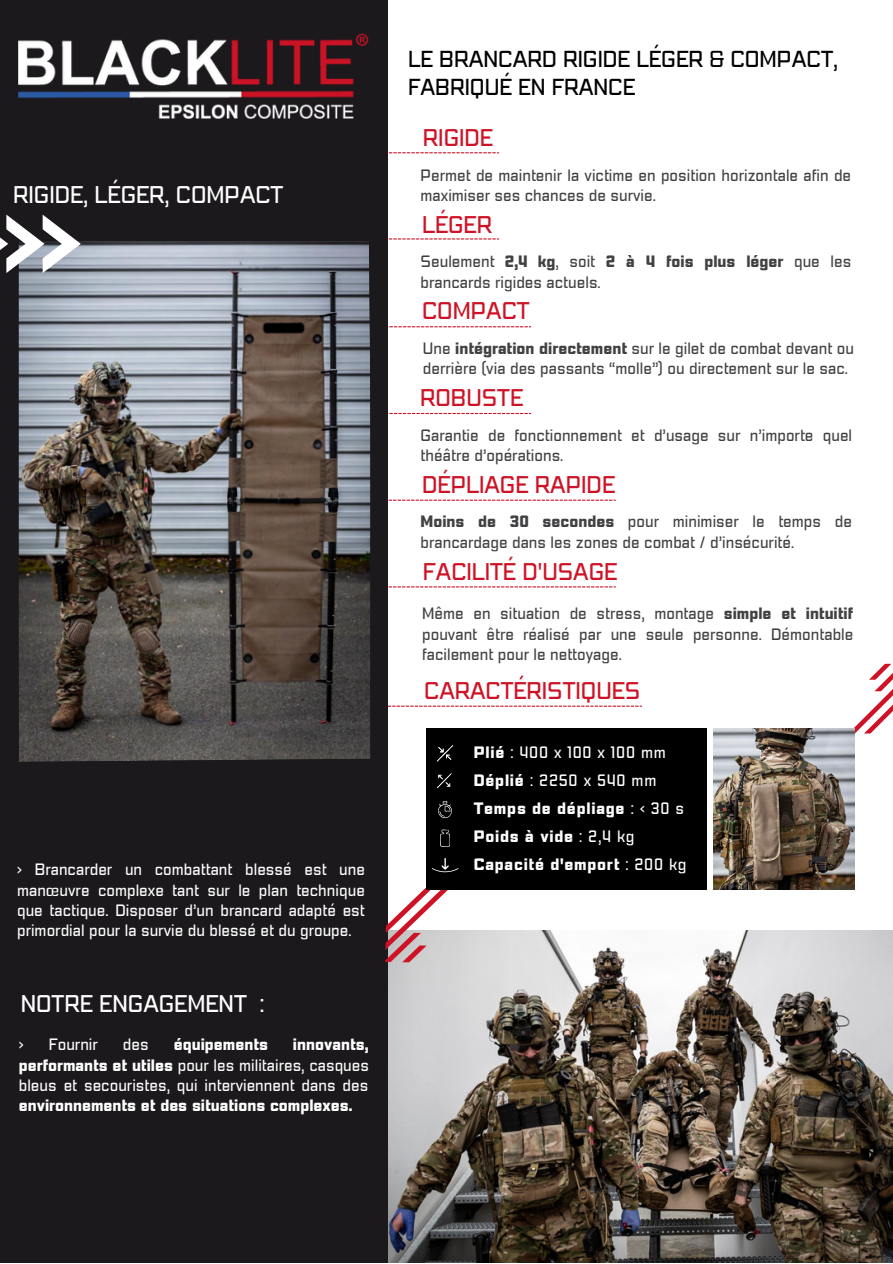
<style>
.page{position:relative;width:893px;height:1264px;background:#fff}
.page>*{position:absolute;margin:0;border:0;box-sizing:border-box;transform-origin:0 0}
.t1{font:21.75px "Pattanakarn Regular Wd 3";color:#ce1327}
.t2{font:21.75px "Pattanakarn Regular Wd 3";color:#fff}
.t3{font:20.85px "Pattanakarn Regular Wd 3";color:#000}
.t4{font:14.85px/20.2px "Pattanakarn Regular Wd 3";color:#414042}
.t5{font:14.85px/20.2px "Pattanakarn Regular Wd 3";color:#fff;text-align:justify}
.t6{font:14.85px/20.2px "Pattanakarn Bold Wd 3";color:#fff;text-align:justify}
.t7{font:14.85px "Pattanakarn Bold Wd 3";letter-spacing:.05em;color:#fff}
.t8{font:14.85px "Pattanakarn Regular Wd 3";letter-spacing:.05em;color:#fff}
.s1{font-family:"Pattanakarn Regular Wd 3"}
.s2{font-family:"Pattanakarn Bold Wd 3"}
</style>
<div class="page">
<img style="left:387px;top:930px;width:505px;height:332px">
<svg style="left:387px;top:152px;width:112px;height:1px"></svg>
<svg style="left:387px;top:238px;width:112px;height:1px"></svg>
<svg style="left:387px;top:326px;width:144px;height:1px"></svg>
<svg style="left:387px;top:413px;width:144px;height:1px"></svg>
<svg style="left:387px;top:499px;width:228px;height:2px"></svg>
<svg style="left:387px;top:586px;width:228px;height:1px"></svg>
<svg style="left:387px;top:705px;width:255px;height:1px"></svg>
<div style="left:0;top:0;width:387px;height:1262px;background:#1c191c"></div>
<svg style="left:385px;top:887px;width:65px;height:75px"></svg>
<div style="left:426px;top:728px;width:280px;height:161px;background:#000"></div>
<svg style="left:438px;top:801px;width:14px;height:17px"></svg>
<svg style="left:440px;top:829px;width:10px;height:18px"></svg>
<svg style="left:437px;top:773px;width:15px;height:15px"></svg>
<svg style="left:437px;top:745px;width:16px;height:16px"></svg>
<svg style="left:431px;top:858px;width:27px;height:14px"></svg>
<img style="left:19px;top:242px;width:351px;height:519px">
<svg style="left:0;top:215px;width:81px;height:58px"></svg>
<svg style="left:854px;top:663px;width:38px;height:70px"></svg>
<img style="left:18px;top:33px;width:351px;height:85px">
<img style="left:713px;top:728px;width:141px;height:161px">
<p class="t2" style="left:13px;top:183px;width:272px">RIGIDE, LÉGER, COMPACT</p>
<p class="t5" style="left:17px;top:860px;width:349px">&gt; Brancarder un combattant blessé est une manœuvre complexe tant sur le plan technique que tactique. Disposer d’un brancard adapté est primordial pour la survie du blessé et du groupe.</p>
<p class="t2" style="left:21px;top:992px;width:245px">NOTRE ENGAGEMENT :</p>
<p class="t5" style="left:19px;top:1035px;width:81px">&gt; Fournir</p>
<p class="t5" style="left:123px;top:1035px;width:27px">des</p>
<p class="t6" style="left:174px;top:1035px;width:96px">équipements</p>
<p class="t6" style="left:19px;top:1035px;width:352px;text-indent:274px">innovants, performants et utiles <span class="s1">pour les militaires, casques bleus et secouristes, qui interviennent dans des </span>environnements et des situations complexes.</p>
<p class="t3" style="left:408px;top:47px;width:431px">LE BRANCARD RIGIDE LÉGER &amp; COMPACT,</p>
<p class="t3" style="left:408px;top:75px;width:228px">FABRIQUÉ EN FRANCE</p>
<p class="t1" style="left:423px;top:126px;width:72px">RIGIDE</p>
<p class="t4" style="left:420px;top:165px;width:432px">Permet de maintenir la victime en position horizontale afin de maximiser ses chances de survie.</p>
<p class="t1" style="left:422px;top:212px;width:71px">LÉGER</p>
<p class="t4" style="left:420px;top:252px;width:432px">Seulement <span class="s2">2,4 kg</span>, soit <span class="s2">2 à 4 fois plus léger</span> que les brancards rigides actuels.</p>
<p class="t1" style="left:422px;top:299px;width:109px">COMPACT</p>
<p class="t4" style="left:423px;top:339px;width:432px">Une <span class="s2">intégration directement</span> sur le gilet de combat devant ou derrière (via des passants ‘‘molle’’) ou directement sur le sac.</p>
<p class="t1" style="left:420px;top:386px;width:104px">ROBUSTE</p>
<p class="t4" style="left:420px;top:425px;width:433px">Garantie de fonctionnement et d’usage sur n’importe quel théâtre d’opérations.</p>
<p class="t1" style="left:422px;top:472px;width:194px">DÉPLIAGE RAPIDE</p>
<p class="t4" style="left:420px;top:512px;width:433px"><span class="s2">Moins de 30 secondes</span> pour minimiser le temps de brancardage dans les zones de combat / d’insécurité.</p>
<p class="t1" style="left:423px;top:559px;width:196px">FACILITÉ D'USAGE</p>
<p class="t4" style="left:422px;top:604px;width:433px;text-align:justify">Même en situation de stress, montage <span class="s2">simple et intuitif </span>pouvant être réalisé par une seule personne. Démontable facilement pour le nettoyage.</p>
<p class="t1" style="left:424px;top:678px;width:218px">CARACTÉRISTIQUES</p>
<p class="t8" style="left:473px;top:744px;width:194px"><span class="s2">Plié</span> : 400 x 100 x 100 mm</p>
<p class="t8" style="left:473px;top:772px;width:184px"><span class="s2">Déplié</span> : 2250 x 540 mm</p>
<p class="t7" style="left:473px;top:800px;width:212px">Temps de dépliage <span class="s1">: &lt; 30 s</span></p>
<p class="t7" style="left:473px;top:828px;width:162px">Poids à vide <span class="s1">: 2,4 kg</span></p>
<p class="t7" style="left:473px;top:856px;width:214px">Capacité d'emport <span class="s1">: 200 kg</span></p>
</div>
